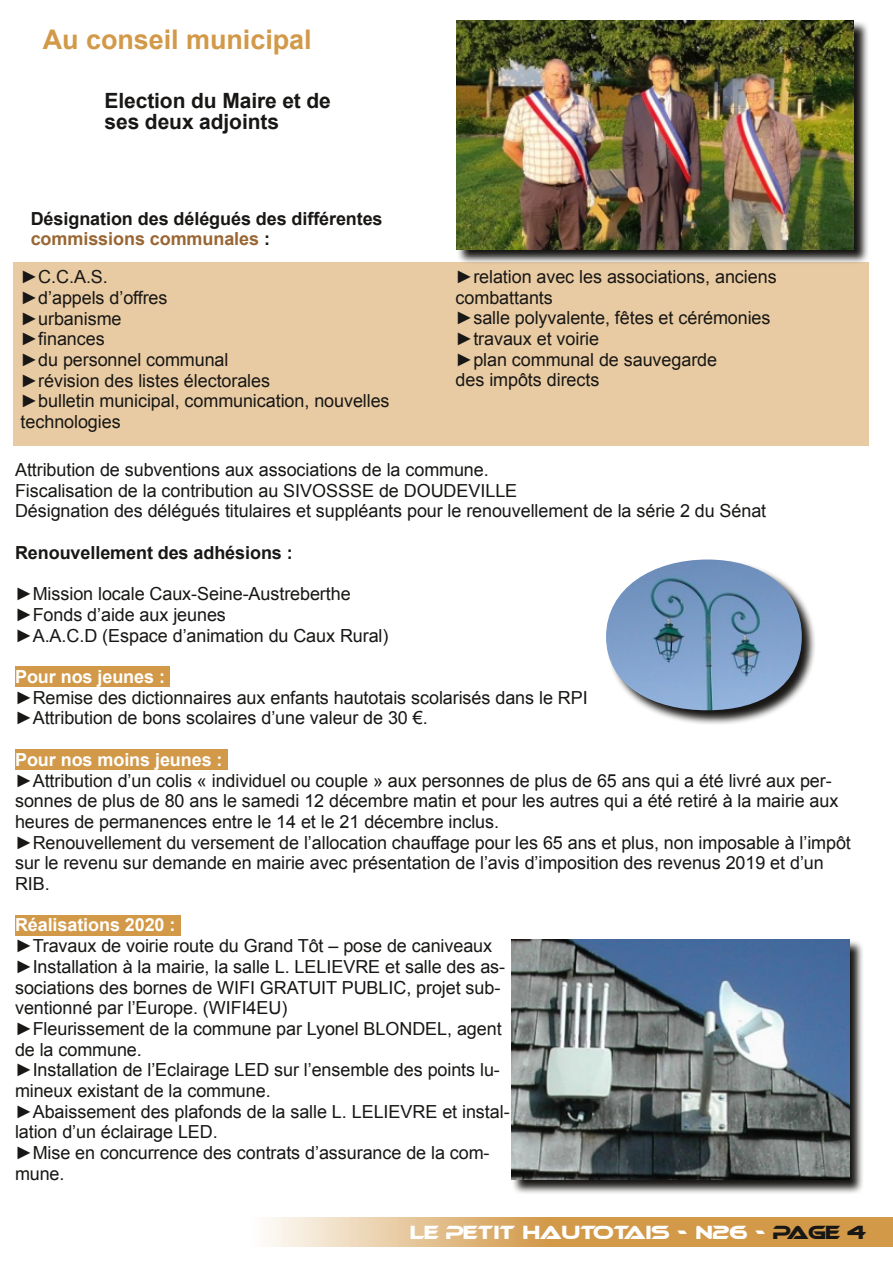
<style>
.page{position:relative;width:893px;height:1263px;background:#fff}
.page>*{position:absolute;margin:0;border:0;box-sizing:border-box;transform-origin:0 0}
.t1{font:700 27px "Arial";color:#d29949}
.t2{font:700 21px/20.7px "Arial";letter-spacing:-.005em;color:#181715}
.t3{font:18px/20.7px "Arial";letter-spacing:-.005em;color:#181715}
.t4{font:700 18px/20.7px "Arial";letter-spacing:-.005em;color:#181715}
.t5{font:700 18px "Arial";color:#fff}
.t6{font:18px "Ethnocentric";letter-spacing:-.005em;color:#fff}
.s1{color:#963}
.s2{color:#181715}
</style>
<div class="page">
<div style="left:15px;top:667px;width:155px;height:20px;background:#d29949"></div>
<div style="left:15px;top:749px;width:212px;height:21px;background:#d29949"></div>
<div style="left:15px;top:915px;width:165px;height:20px;background:#d29949"></div>
<div style="left:13px;top:262px;width:855px;height:184px;background:#e9cba3"></div>
<svg style="left:513px;top:941px;width:350px;height:252px;background:#7c7c7a"></svg>
<img style="left:511px;top:939px;width:339px;height:241px">
<svg style="left:606px;top:559px;width:209px;height:165px"></svg>
<img style="left:606px;top:559px;width:196px;height:151px;border-radius:50%">
<svg style="left:456px;top:22px;width:413px;height:242px;background:#7e7b75"></svg>
<img style="left:456px;top:20px;width:398px;height:229px">
<svg style="left:267px;top:1217px;width:623px;height:30px;background:#dbae6f"></svg>
<hr style="left:890px;top:1217px;width:3px;height:30px;background:#d29949">
<h1 class="t1" style="left:43px;top:25px;width:270px">Au conseil municipal</h1>
<p class="t2" style="left:105px;top:91px;width:228px">Election du Maire et de ses deux adjoints</p>
<p class="t4" style="left:31px;top:208px;width:353px">Désignation des délégués des différentes <span class="s1">commissions communales</span> :</p>
<p class="t3" style="left:21px;top:267px;width:370px">►C.C.A.S.<br>►d’appels d’offres<br>►urbanisme<br>►finances<br>►du personnel communal<br>►révision des listes électorales<br>►bulletin municipal, communication, nouvelles technologies</p>
<p class="t3" style="left:456px;top:266px;width:322px">►relation avec les associations, anciens combattants<br>►salle polyvalente, fêtes et cérémonies ►travaux et voirie<br>►plan communal de sauvegarde<br>des impôts directs</p>
<p class="t3" style="left:15px;top:459px;width:753px">Attribution de subventions aux associations de la commune.<br>Fiscalisation de la contribution au SIVOSSSE de DOUDEVILLE<br>Désignation des délégués titulaires et suppléants pour le renouvellement de la série 2 du Sénat</p>
<p class="t4" style="left:15px;top:542px;width:279px">Renouvellement des adhésions :</p>
<p class="t3" style="left:15px;top:584px;width:375px">►Mission locale Caux-Seine-Austreberthe ►Fonds d’aide aux jeunes<br>►A.A.C.D (Espace d’animation du Caux Rural)</p>
<p class="t5" style="left:15px;top:667px;width:151px">Pour nos jeunes :</p>
<p class="t3" style="left:15px;top:687px;width:574px">►Remise des dictionnaires aux enfants hautotais scolarisés dans le RPI ►Attribution de bons scolaires d’une valeur de 30 €.</p>
<p class="t5" style="left:15px;top:749px;width:209px">Pour nos moins jeunes :</p>
<p class="t3" style="left:15px;top:770px;width:837px">►Attribution d’un colis « individuel ou couple » aux personnes de plus de 65 ans qui a été livré aux per&shy;sonnes de plus de 80 ans le samedi 12 décembre matin et pour les autres qui a été retiré à la mairie aux heures de permanences entre le 14 et le 21 décembre inclus.<br>►Renouvellement du versement de l’allocation chauffage pour les 65 ans et plus, non imposable à l’impôt sur le revenu sur demande en mairie avec présentation de l’avis d’imposition des revenus 2019 et d’un RIB.</p>
<p class="t5" style="left:15px;top:915px;width:162px">Réalisations 2020 :</p>
<p class="t3" style="left:15px;top:935px;width:496px">►Travaux de voirie route du Grand Tôt – pose de caniveaux ►Installation à la mairie, la salle L. LELIEVRE et salle des as&shy;sociations des bornes de WIFI GRATUIT PUBLIC, projet sub&shy;ventionné par l’Europe. (WIFI4EU)<br>►Fleurissement de la commune par Lyonel BLONDEL, agent de la commune.<br>►Installation de l’Eclairage LED sur l’ensemble des points lu&shy;mineux existant de la commune.<br>►Abaissement des plafonds de la salle L. LELIEVRE et instal&shy;lation d’un éclairage LED.<br>►Mise en concurrence des contrats d’assurance de la com&shy;mune.</p>
<p class="t6" style="left:411px;top:1224px;width:457px">LE PETIT HAUTOTAIS ‐ N26 ‐ <span class="s2">PAGE 4</span></p>
</div>
